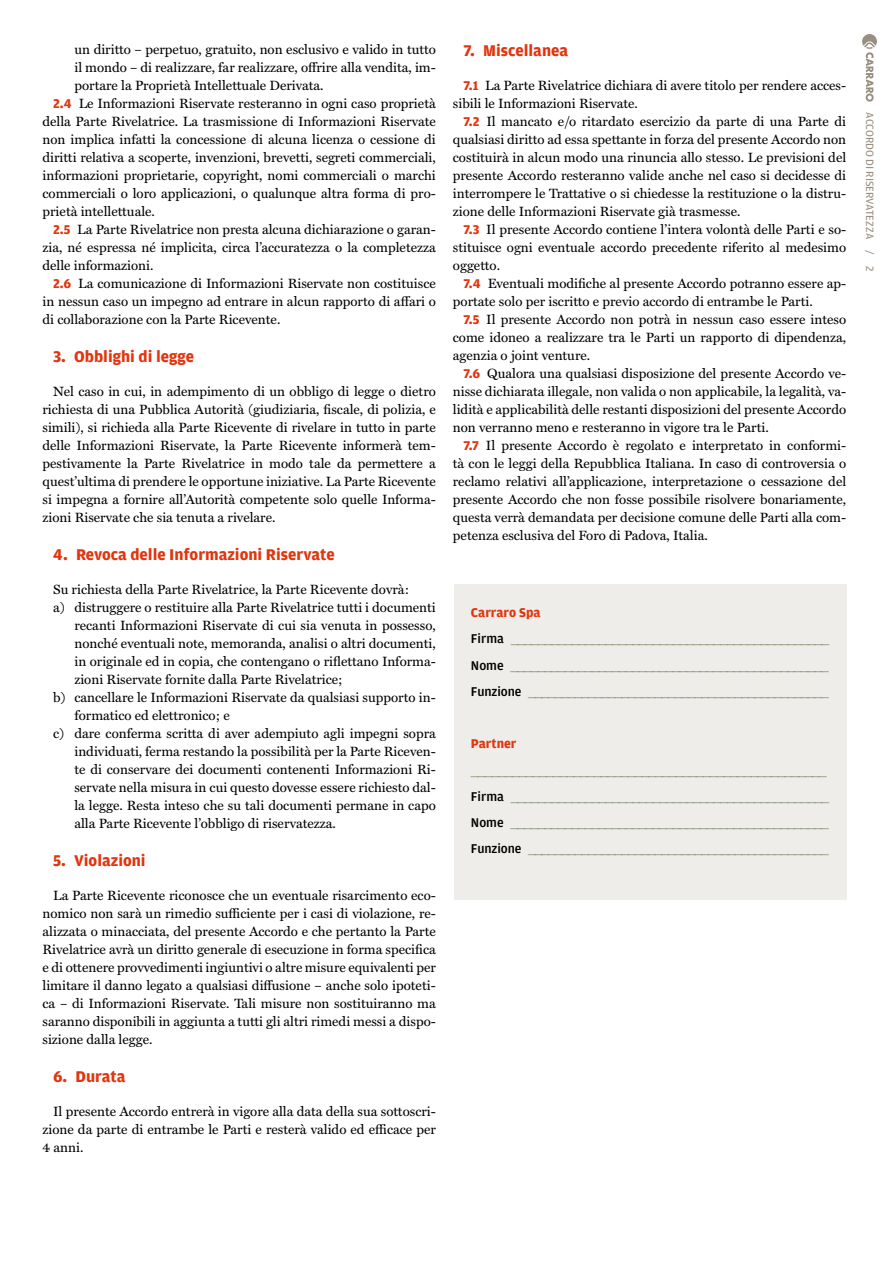
<style>
.page{position:relative;width:893px;height:1263px;background:#fff}
.page>*{position:absolute;margin:0;border:0;box-sizing:border-box;transform-origin:0 0}
.titoli{font:700 16.5px "Amplitude";color:#e2350e}
.t1{font:13.5px/18px "Miller Text";color:#000;text-align:justify}
.t2{font:13.5px "Miller Text";color:#7a8865}
.t3{font:700 13.5px "Amplitude";color:#e2350e}
.t4{font:11.25px "Amplitude";letter-spacing:-.005em;color:#998f80}
.s1{font-family:"Amplitude";font-weight:700;color:#e2350e}
.s2{font-family:"Amplitude";font-weight:500;color:#000}
</style>
<div class="page">
<svg style="left:862px;top:34px;width:15px;height:68px"></svg>
<div style="left:454px;top:585px;width:392px;height:315px;background:#eeedea"></div>
<p class="t1" style="left:74px;top:41px;width:363px">un diritto – perpetuo, gratuito, non esclusivo e valido in tutto il mondo – di realizzare, far realizzare, offrire alla vendita, im&shy;portare la Proprietà Intellettuale Derivata.</p>
<p class="t1" style="left:43px;top:95px;width:395px;text-indent:11px"><span class="s1">2.4</span> Le Informazioni Riservate resteranno in ogni caso proprietà della Parte Rivelatrice. La trasmissione di Informazioni Riservate non implica infatti la concessione di alcuna licenza o cessione di diritti relativa a scoperte, invenzioni, brevetti, segreti commerciali, informazioni proprietarie, copyright, nomi commerciali o marchi commerciali o loro applicazioni, o qualunque altra forma di pro&shy;prietà intellettuale.</p>
<p class="t1" style="left:43px;top:221px;width:395px;text-indent:11px"><span class="s1">2.5</span> La Parte Rivelatrice non presta alcuna dichiarazione o garan&shy;zia, né espressa né implicita, circa l’accuratezza o la completezza delle informazioni.</p>
<p class="t1" style="left:43px;top:275px;width:395px;text-indent:11px"><span class="s1">2.6</span> La comunicazione di Informazioni Riservate non costituisce in nessun caso un impegno ad entrare in alcun rapporto di affari o di collaborazione con la Parte Ricevente.</p>
<p class="titoli" style="left:53px;top:347px;width:142px">3. Obblighi di legge</p>
<p class="t1" style="left:43px;top:383px;width:395px;text-indent:11px">Nel caso in cui, in adempimento di un obbligo di legge o dietro richiesta di una Pubblica Autorità (giudiziaria, fiscale, di polizia, e simili), si richieda alla Parte Ricevente di rivelare in tutto in parte delle Informazioni Riservate, la Parte Ricevente informerà tem&shy;pestivamente la Parte Rivelatrice in modo tale da permettere a quest’ultima di prendere le opportune iniziative. La Parte Ricevente si impegna a fornire all’Autorità competente solo quelle Informa&shy;zioni Riservate che sia tenuta a rivelare.</p>
<p class="titoli" style="left:53px;top:545px;width:283px">4. Revoca delle Informazioni Riservate</p>
<p class="t1" style="left:53px;top:581px;width:357px">Su richiesta della Parte Rivelatrice, la Parte Ricevente dovrà:</p>
<p class="t1" style="left:74px;top:599px;width:363px;text-indent:-21px">a) distruggere o restituire alla Parte Rivelatrice tutti i documenti recanti Informazioni Riservate di cui sia venuta in possesso, nonché eventuali note, memoranda, analisi o altri documenti, in originale ed in copia, che contengano o riflettano Informa&shy;zioni Riservate fornite dalla Parte Rivelatrice;</p>
<p class="t1" style="left:74px;top:689px;width:363px;text-indent:-21px">b) cancellare le Informazioni Riservate da qualsiasi supporto in&shy;formatico ed elettronico; e</p>
<p class="t1" style="left:74px;top:725px;width:363px;text-indent:-21px">c) dare conferma scritta di aver adempiuto agli impegni sopra individuati, ferma restando la possibilità per la Parte Riceven&shy;te di conservare dei documenti contenenti Informazioni Ri&shy;servate nella misura in cui questo dovesse essere richiesto dal&shy;la legge. Resta inteso che su tali documenti permane in capo alla Parte Ricevente l’obbligo di riservatezza.</p>
<p class="titoli" style="left:53px;top:851px;width:94px">5. Violazioni</p>
<p class="t1" style="left:43px;top:887px;width:395px;text-indent:11px">La Parte Ricevente riconosce che un eventuale risarcimento eco&shy;nomico non sarà un rimedio sufficiente per i casi di violazione, re&shy;alizzata o minacciata, del presente Accordo e che pertanto la Parte Rivelatrice avrà un diritto generale di esecuzione in forma specifica e di ottenere provvedimenti ingiuntivi o altre misure equivalenti per limitare il danno legato a qualsiasi diffusione – anche solo ipoteti&shy;ca – di Informazioni Riservate. Tali misure non sostituiranno ma saranno disponibili in aggiunta a tutti gli altri rimedi messi a dispo&shy;sizione dalla legge.</p>
<p class="titoli" style="left:53px;top:1067px;width:74px">6. Durata</p>
<p class="t1" style="left:43px;top:1103px;width:395px;text-indent:11px">Il presente Accordo entrerà in vigore alla data della sua sottoscri&shy;zione da parte di entrambe le Parti e resterà valido ed efficace per 4 anni.</p>
<p class="titoli" style="left:463px;top:41px;width:106px">7. Miscellanea</p>
<p class="t1" style="left:453px;top:77px;width:395px;text-indent:11px"><span class="s1">7.1</span> La Parte Rivelatrice dichiara di avere titolo per rendere acces&shy;sibili le Informazioni Riservate.</p>
<p class="t1" style="left:453px;top:113px;width:395px;text-indent:11px"><span class="s1">7.2</span> Il mancato e/o ritardato esercizio da parte di una Parte di qualsiasi diritto ad essa spettante in forza del presente Accordo non costituirà in alcun modo una rinuncia allo stesso. Le previsioni del presente Accordo resteranno valide anche nel caso si decidesse di interrompere le Trattative o si chiedesse la restituzione o la distru&shy;zione delle Informazioni Riservate già trasmesse.</p>
<p class="t1" style="left:453px;top:221px;width:395px;text-indent:11px"><span class="s1">7.3</span> Il presente Accordo contiene l’intera volontà delle Parti e so&shy;stituisce ogni eventuale accordo precedente riferito al medesimo oggetto.</p>
<p class="t1" style="left:453px;top:275px;width:395px;text-indent:11px"><span class="s1">7.4</span> Eventuali modifiche al presente Accordo potranno essere ap&shy;portate solo per iscritto e previo accordo di entrambe le Parti.</p>
<p class="t1" style="left:453px;top:311px;width:395px;text-indent:11px"><span class="s1">7.5</span> Il presente Accordo non potrà in nessun caso essere inteso come idoneo a realizzare tra le Parti un rapporto di dipendenza, agenzia o joint venture.</p>
<p class="t1" style="left:453px;top:365px;width:395px;text-indent:11px"><span class="s1">7.6</span> Qualora una qualsiasi disposizione del presente Accordo ve&shy;nisse dichiarata illegale, non valida o non applicabile, la legalità, va&shy;lidità e applicabilità delle restanti disposizioni del presente Accordo non verranno meno e resteranno in vigore tra le Parti.</p>
<p class="t1" style="left:453px;top:437px;width:395px;text-indent:11px"><span class="s1">7.7</span> Il presente Accordo è regolato e interpretato in conformi&shy;tà con le leggi della Repubblica Italiana. In caso di controversia o reclamo relativi all’applicazione, interpretazione o cessazione del presente Accordo che non fosse possibile risolvere bonariamente, questa verrà demandata per decisione comune delle Parti alla com&shy;petenza esclusiva del Foro di Padova, Italia.</p>
<p class="t3" style="left:471px;top:605px;width:71px">Carraro Spa</p>
<p class="t2" style="left:471px;top:631px;width:360px"><span class="s2">Firma</span> _______________________________________________</p>
<p class="t2" style="left:471px;top:657px;width:360px"><span class="s2">Nome</span> _______________________________________________</p>
<p class="t2" style="left:471px;top:684px;width:360px"><span class="s2">Funzione</span> _____________________________________________</p>
<p class="t3" style="left:471px;top:736px;width:47px">Partner</p>
<p class="t2" style="left:471px;top:762px;width:357px">____________________________________________________</p>
<p class="t2" style="left:471px;top:789px;width:360px"><span class="s2">Firma</span> _______________________________________________</p>
<p class="t2" style="left:471px;top:815px;width:360px"><span class="s2">Nome</span> _______________________________________________</p>
<p class="t2" style="left:471px;top:841px;width:360px"><span class="s2">Funzione</span> _____________________________________________</p>
<p class="t4" style="left:876px;top:112px;width:160px;rotate:90deg">ACCORDO DI RISERVATEZZA / 2</p>
</div>
